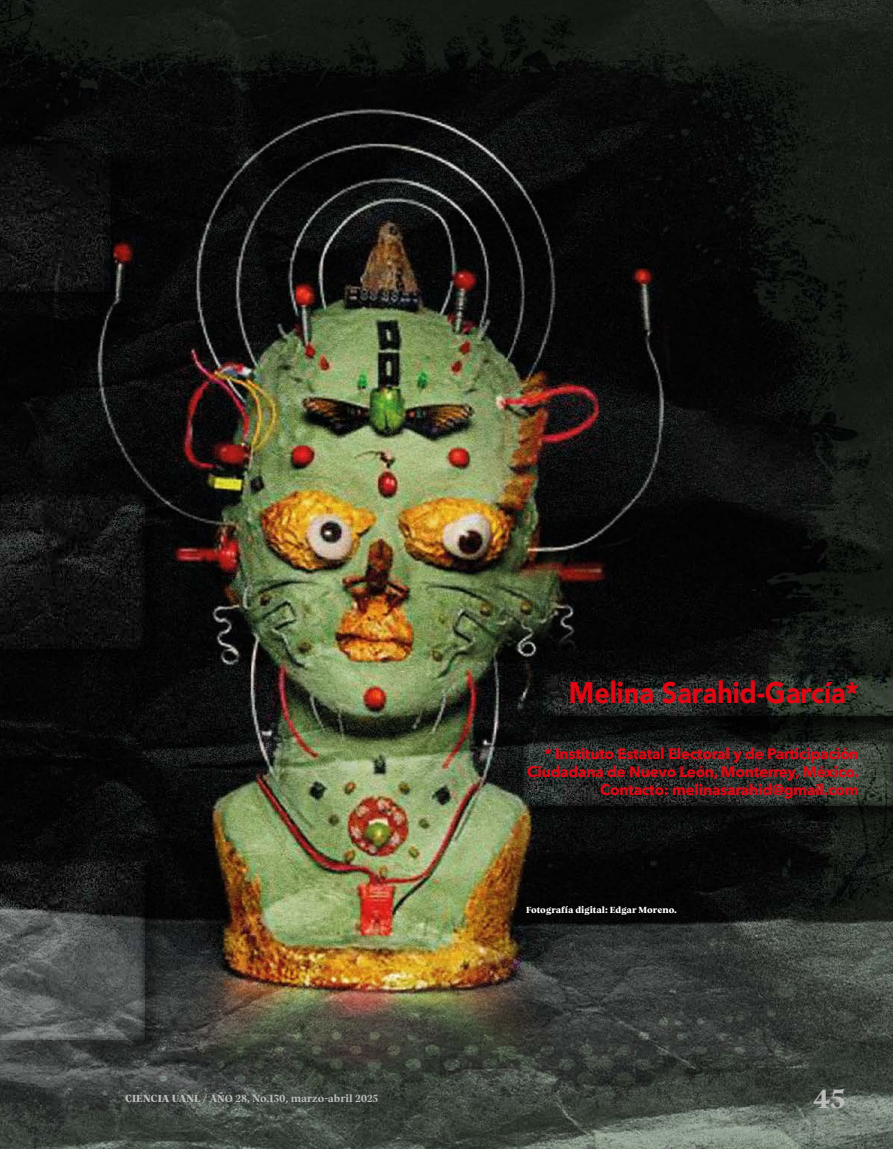
<style>
.page{position:relative;width:893px;height:1149px;background:#fff}
.page>*{position:absolute;margin:0;border:0;box-sizing:border-box;transform-origin:0 0}
.t1{font:900 29.7px "Avenir";color:#e30613;scale:.91 1}
.t2{font:700 27px "TRY Vesterbro";color:#bcbcbc;scale:1.1 1}
.t3{font:700 15px/18px "Avenir Next";letter-spacing:-.015em;color:#e30613;text-align:right}
.t4{font:700 10.5px "TRY Vesterbro";color:#bcbcbc}
.t5{font:800 9px "TRY Vesterbro";color:#fff}
.s1{font-weight:800}
</style>
<div class="page">
<img style="left:0;top:0;width:893px;height:1148px">
<div style="left:0;top:145px;width:129px;height:165px;background:#000"></div>
<div style="left:0;top:132px;width:123px;height:161px;background:#000;opacity:.88"></div>
<div style="left:0;top:495px;width:163px;height:173px;background:#000"></div>
<div style="left:0;top:481px;width:157px;height:169px;background:#000;opacity:.88"></div>
<div style="left:0;top:860px;width:163px;height:198px;background:#000;opacity:.75"></div>
<div style="left:0;top:847px;width:157px;height:192px;background:#000;opacity:.88"></div>
<div style="left:544px;top:675px;width:349px;height:60px;background:#080908"></div>
<div style="left:530px;top:661px;width:363px;height:56px;background:#000;opacity:.88"></div>
<div style="left:525px;top:742px;width:368px;height:82px;background:#000;opacity:.75"></div>
<div style="left:511px;top:728px;width:382px;height:77px;background:#000;opacity:.88"></div>
<h1 class="t1" style="left:569px;top:667px;width:320px">Melina Sarahid-García*</h1>
<p class="t3" style="left:527px;top:744px;width:333px">* Instituto Estatal Electoral y de Participación<br>Ciudadana de Nuevo León, Monterrey, México.<br>Contacto: melinasarahid@gmail.com</p>
<p class="t5" style="left:526px;top:904px;width:153px">Fotografía digital: Edgar Moreno.</p>
<p class="t4" style="left:125px;top:1091px;width:254px"><span class="s1">CIENCIA UANL /</span> AÑO 28, No.130, marzo-abril 2025</p>
<h2 class="t2" style="left:813px;top:1079px;width:31px">45</h2>
</div>
